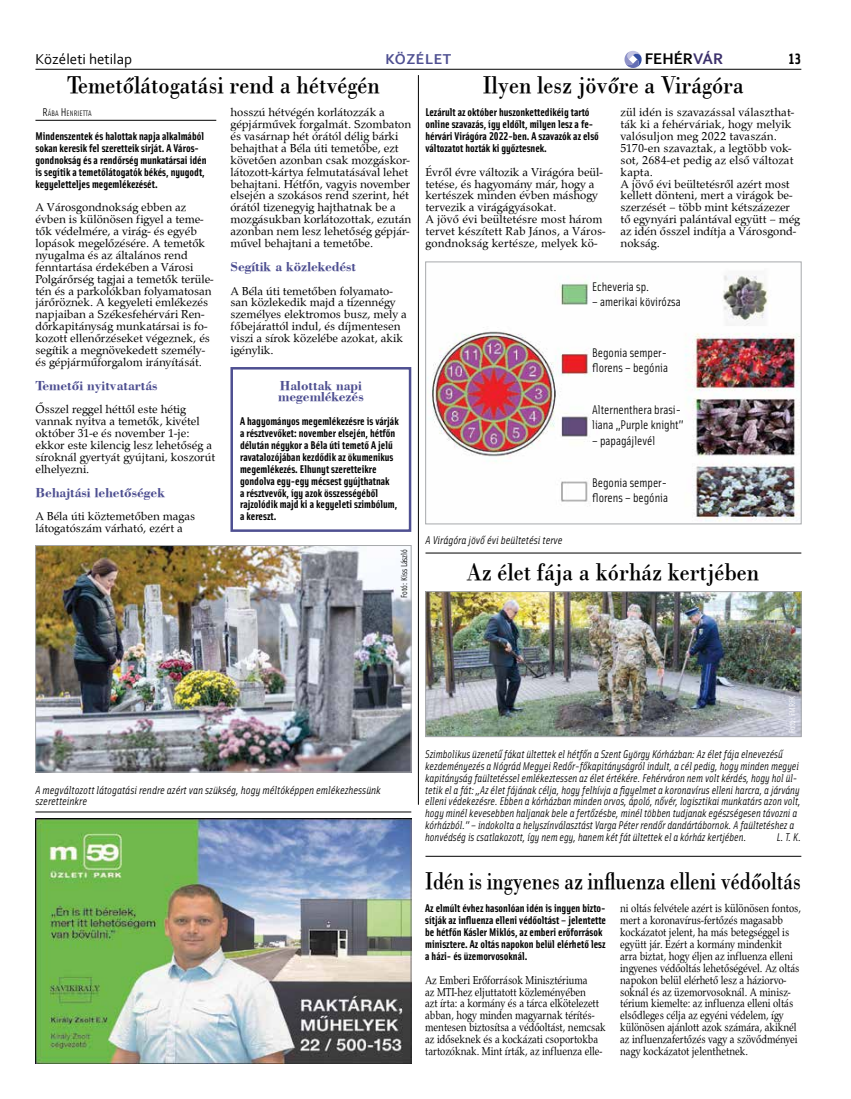
<style>
.page{position:relative;width:851px;height:1099px;background:#fff}
.page>*{position:absolute;margin:0;border:0;box-sizing:border-box;transform-origin:0 0}
.t1{font:25px "Bodoni PFL";color:#000;scale:.9 1}
.t2{font:25px "Bodoni PFL";color:#000;scale:.81 1}
.t3{font:700 16.12px "Corbel";color:#000}
.t4{font:15px "Corbel";color:#000}
.t5{font:700 15px "Corbel";letter-spacing:.04em;color:#4e4f91}
.t6{font:700 15px "Solex";color:#000}
.t7{font:700 13.75px/11.9px "Bodoni PFL";color:#4e4f91}
.t8{font:12.5px/15px "Solex";color:#000}
.t9{font:11.88px/11.9px "Palladius";color:#000}
.t10{font:11.88px/11.9px "Palladius";color:#000;scale:.84 1}
.t11{font:700 11.25px/11.9px "Solex";color:#000}
.t12{font:italic 11.25px/11.9px "Solex";color:#000;scale:.96 1}
.t13{font:italic 11.25px/11.9px "Solex";color:#000}
.t14{font:8.75px "Solex";color:#000}
.t15{font:8.75px "Solex";color:#fff}
.t16{font:7.88px "Solex";color:#000}
.s1{color:#3c316c}
.s2{font-size:11.25px}
</style>
<div class="page">
<hr style="left:35px;top:69px;width:766px;height:1px;background:#000">
<svg style="left:624px;top:51px;width:17px;height:18px"></svg>
<hr style="left:35px;top:120px;width:181px;height:1px;background:#000">
<img style="left:427px;top:275px;width:372px;height:247px">
<div style="left:425px;top:262px;width:376px;height:262px;border:1px solid #a7a9ac"></div>
<hr style="left:418px;top:75px;width:1px;height:729px;background:#000">
<hr style="left:425px;top:553px;width:376px;height:1px;background:#000">
<img style="left:37px;top:547px;width:372px;height:223px">
<div style="left:35px;top:545px;width:376px;height:227px;border:1px solid #a7a9ac"></div>
<img style="left:35px;top:818px;width:376px;height:245px">
<hr style="left:35px;top:811px;width:376px;height:1px;background:#000">
<div style="left:230px;top:367px;width:181px;height:165px;border:2px solid #4e4f91"></div>
<img style="left:427px;top:593px;width:372px;height:141px">
<div style="left:425px;top:591px;width:376px;height:145px;border:1px solid #a7a9ac"></div>
<hr style="left:425px;top:856px;width:376px;height:1px;background:#000">
<p class="t4" style="left:35px;top:49px;width:98px">Közéleti hetilap</p>
<p class="t5" style="left:385px;top:49px;width:67px">KÖZÉLET</p>
<h2 class="t3" style="left:644px;top:48px;width:80px">FEHÉR<span class="s1">VÁR</span></h2>
<p class="t6" style="left:788px;top:49px;width:14px">13</p>
<h1 class="t1" style="left:67px;top:67px;width:349px">Temetőlátogatási rend a hétvégén</h1>
<h1 class="t1" style="left:482px;top:67px;width:292px">Ilyen lesz jövőre a Virágóra</h1>
<p class="t16" style="left:43px;top:109px;width:51px"><span class="s2">R</span>ÁBA <span class="s2">H</span>ENRIETTA</p>
<p class="t11" style="left:35px;top:130px;width:172px">Mindenszentek és halottak napja alkalmából sokan keresik fel szeretteik sírját. A Város&shy;gondnokság és a rendőrség munkatársai idén is segítik a temetőlátogatók békés, nyugodt, kegyeletteljes megemlékezését.</p>
<p class="t9" style="left:35px;top:201px;width:180px">A Városgondnokság ebben az évben is különösen figyel a teme&shy;tők védelmére, a virág- és egyéb lopások megelőzésére. A temetők nyugalma és az általános rend fenntartása érdekében a Városi Polgárőrség tagjai a temetők terüle&shy;tén és a parkolókban folyamatosan járőröznek. A kegyeleti emlékezés napjaiban a Székesfehérvári Ren&shy;dőrkapitányság munkatársai is fo&shy;kozott ellenőrzéseket végeznek, és segítik a megnövekedett személy&shy;és gépjárműforgalom irányítását.</p>
<p class="t7" style="left:35px;top:379px;width:123px">Temetői nyitvatartás</p>
<p class="t9" style="left:35px;top:403px;width:181px">Ősszel reggel héttől este hétig vannak nyitva a temetők, kivétel október 31-e és november 1-je: ekkor este kilencig lesz lehetőség a síroknál gyertyát gyújtani, koszorút elhelyezni.</p>
<p class="t7" style="left:35px;top:485px;width:131px">Behajtási lehetőségek</p>
<p class="t9" style="left:35px;top:510px;width:161px">A Béla úti köztemetőben magas látogatószám várható, ezért a</p>
<p class="t9" style="left:230px;top:106px;width:182px">hosszú hétvégén korlátozzák a gépjárművek forgalmát. Szombaton és vasárnap hét órától délig bárki behajthat a Béla úti temetőbe, ezt követően azonban csak mozgáskor&shy;látozott-kártya felmutatásával lehet behajtani. Hétfőn, vagyis november elsején a szokásos rend szerint, hét órától tizenegyig hajthatnak be a mozgásukban korlátozottak, ezután azonban nem lesz lehetőség gépjár&shy;művel behajtani a temetőbe.</p>
<p class="t7" style="left:230px;top:260px;width:127px">Segítik a közlekedést</p>
<p class="t9" style="left:230px;top:285px;width:178px">A Béla úti temetőben folyamato&shy;san közlekedik majd a tizennégy személyes elektromos busz, mely a főbejárattól indul, és díjmentesen viszi a sírok közelébe azokat, akik igénylik.</p>
<p class="t7" style="left:278px;top:379px;width:87px">Halottak napi megemlékezés</p>
<p class="t11" style="left:240px;top:415px;width:160px">A hagyományos megemlékezésre is várják a résztvevőket: november elsején, hétfőn délután négykor a Béla úti temető A jelű ravatalozójában kezdődik az ökumenikus megemlékezés. Elhunyt szeretteikre gondolva egy-egy mécsest gyújthatnak<br>a résztvevők, így azok összességéből rajzolódik majd ki a kegyeleti szimbólum, a kereszt.</p>
<p class="t14" style="left:398px;top:598px;width:51px;rotate:-90deg">Fotó: Kiss László</p>
<p class="t9" style="left:620px;top:106px;width:181px">zül idén is szavazással választhat&shy;ták ki a fehérváriak, hogy melyik valósuljon meg 2022 tavaszán.<br>5170-en szavaztak, a legtöbb vok&shy;sot, 2684-et pedig az első változat kapta.<br>A jövő évi beültetésről azért most kellett dönteni, mert a virágok be&shy;szerzését – több mint kétszázezer tő egynyári palántával együtt – még az idén ősszel indítja a Városgond&shy;nokság.</p>
<p class="t8" style="left:592px;top:279px;width:59px">Echeveria sp.</p>
<p class="t8" style="left:592px;top:294px;width:90px">– amerikai kövirózsa</p>
<p class="t11" style="left:425px;top:106px;width:175px">Lezárult az október huszonkettedikéig tartó online szavazás, így eldőlt, milyen lesz a fe&shy;hérvári Virágóra 2022-ben. A szavazók az első változatot hozták ki győztesnek.</p>
<p class="t9" style="left:425px;top:166px;width:181px">Évről évre változik a Virágóra beül&shy;tetése, és hagyomány már, hogy a kertészek minden évben máshogy tervezik a virágágyásokat.<br>A jövő évi beültetésre most három tervet készített Rab János, a Város&shy;gondnokság kertésze, melyek kö-</p>
<p class="t13" style="left:425px;top:533px;width:138px">A Virágóra jövő évi beültetési terve</p>
<p class="t8" style="left:592px;top:344px;width:77px">Begonia semper&shy;florens – begónia</p>
<p class="t8" style="left:592px;top:402px;width:93px">Alternenthera brasi&shy;liana „Purple knight”</p>
<p class="t8" style="left:592px;top:432px;width:65px">– papagájlevél</p>
<p class="t8" style="left:592px;top:475px;width:77px">Begonia semper&shy;florens – begónia</p>
<h1 class="t1" style="left:467px;top:554px;width:326px">Az élet fája a kórház kertjében</h1>
<p class="t13" style="left:35px;top:783px;width:347px">A megváltozott látogatási rendre azért van szükség, hogy méltóképpen emlékezhessünk szeretteinkre</p>
<p class="t15" style="left:786px;top:733px;width:39px;rotate:-90deg">Fotó: FMRFK</p>
<p class="t12" style="left:425px;top:747px;width:393px">Szimbolikus üzenetű fákat ültettek el hétfőn a Szent György Kórházban: Az élet fája elnevezésű kezdeményezés a Nógrád Megyei Redőr-főkapitányságról indult, a cél pedig, hogy minden megyei kapitányság faültetéssel emlékeztessen az élet értékére. Fehérváron nem volt kérdés, hogy hol ül&shy;tetik el a fát: „Az élet fájának célja, hogy felhívja a figyelmet a koronavírus elleni harcra, a járvány elleni védekezésre. Ebben a kórházban minden orvos, ápoló, nővér, logisztikai munkatárs azon volt, hogy minél kevesebben haljanak bele a fertőzésbe, minél többen tudjanak egészségesen távozni a kórházból.” – indokolta a helyszínválasztást Varga Péter rendőr dandártábornok. A faültetéshez a honvédség is csatlakozott, így nem egy, hanem két fát ültettek el a kórház kertjében.</p>
<p class="t12" style="left:776px;top:830px;width:27px">L. T. K.</p>
<h1 class="t2" style="left:425px;top:863px;width:465px">Idén is ingyenes az influenza elleni védőoltás</h1>
<p class="t11" style="left:425px;top:902px;width:182px">Az elmúlt évhez hasonlóan idén is ingyen bizto&shy;sítják az influenza elleni védőoltást – jelentette be hétfőn Kásler Miklós, az emberi erőforrások minisztere. Az oltás napokon belül elérhető lesz a házi- és üzemorvosoknál.</p>
<p class="t10" style="left:425px;top:973px;width:216px">Az Emberi Erőforrások Minisztériuma<br>az MTI-hez eljuttatott közleményében<br>azt írta: a kormány és a tárca elkötelezett abban, hogy minden magyarnak térítés&shy;mentesen biztosítsa a védőoltást, nemcsak az időseknek és a kockázati csoportokba tartozóknak. Mint írták, az influenza elle-</p>
<p class="t10" style="left:620px;top:902px;width:217px">ni oltás felvétele azért is különösen fontos, mert a koronavírus-fertőzés magasabb kockázatot jelent, ha más betegséggel is együtt jár. Ezért a kormány mindenkit arra biztat, hogy éljen az influenza elleni ingyenes védőoltás lehetőségével. Az oltás napokon belül elérhető lesz a háziorvo&shy;soknál és az üzemorvosoknál. A minisz&shy;térium kiemelte: az influenza elleni oltás elsődleges célja az egyéni védelem, így különösen ajánlott azok számára, akiknél az influenzafertőzés vagy a szövődményei nagy kockázatot jelenthetnek.</p>
</div>
